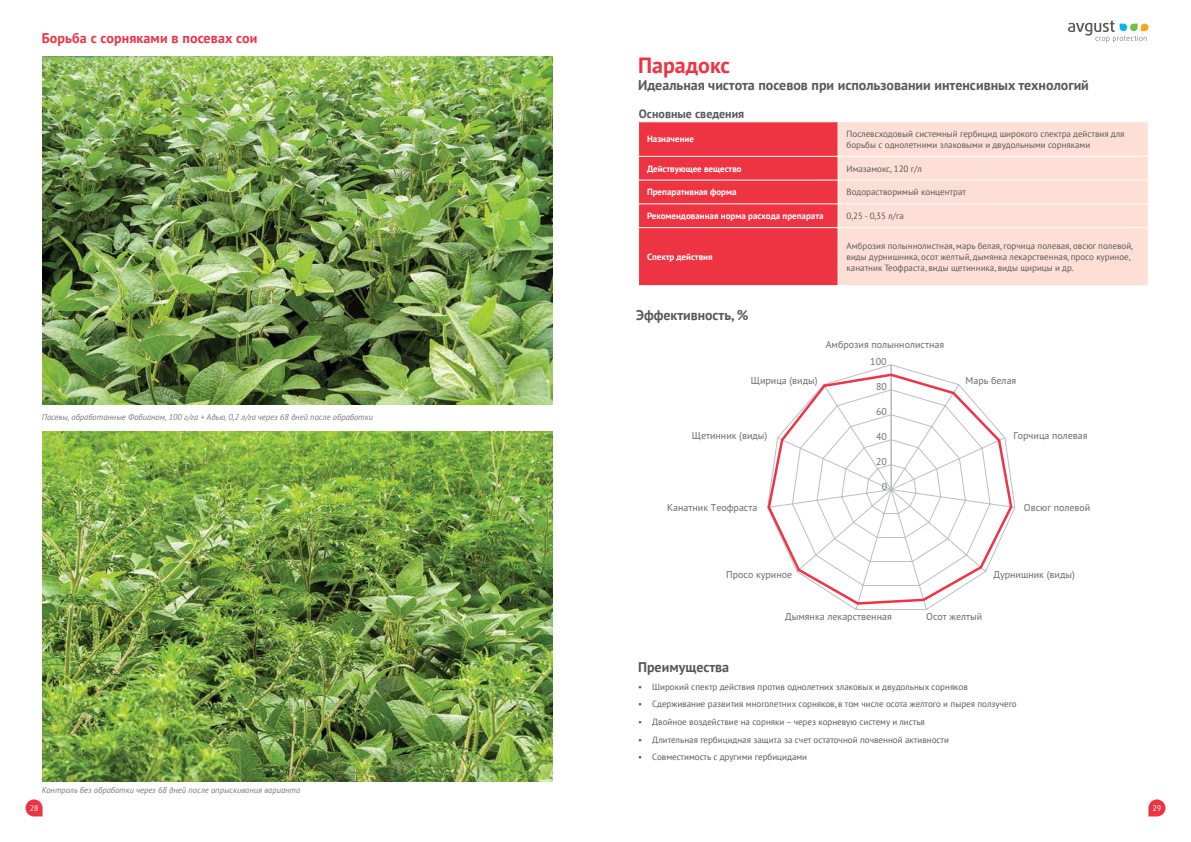
<style>
.page{position:relative;width:1191px;height:842px;background:#fff}
.page>*{position:absolute;margin:0;border:0;box-sizing:border-box;transform-origin:0 0}
.t1{font:700 22px "PT Sans";color:#ee3443}
.t2{font:700 14px "PT Sans";color:#58595b}
.t3{font:700 14px "PT Sans";letter-spacing:.01em;color:#ee3443}
.t4{font:700 12px "PT Sans";color:#58595b}
.t5{font:10px "PT Sans";color:#696a6d}
.t6{font:10px "PT Sans";color:#6d6f71}
.t7{font:9px/10.8px "PT Sans";color:#58595b}
.t8{font:700 9px "PT Sans";color:#fff}
.t9{font:italic 8.5px "PT Sans";color:#797a7d}
.t10{font:8px "PT Sans";color:#fff}
</style>
<div class="page">
<svg style="left:26px;top:799px;width:17px;height:17px"></svg>
<svg style="left:1148px;top:799px;width:17px;height:17px"></svg>
<svg style="left:1068px;top:20px;width:80px;height:23px"></svg>
<div style="left:838px;top:122px;width:309px;height:163px;background:#fddfd6"></div>
<hr style="left:838px;top:156px;width:310px;height:1px;background:#fff">
<hr style="left:838px;top:180px;width:310px;height:1px;background:#fff">
<hr style="left:838px;top:203px;width:310px;height:1px;background:#fff">
<svg style="left:638px;top:121px;width:200px;height:164px;background:#ee3e4c"></svg>
<svg style="left:1147px;top:157px;width:1px;height:70px"></svg>
<hr style="left:638px;top:227px;width:200px;height:1px;background:#fff">
<hr style="left:638px;top:228px;width:1px;height:57px;background:#fff">
<hr style="left:838px;top:227px;width:310px;height:1px;background:#fff">
<hr style="left:837px;top:228px;width:1px;height:57px;background:#fff">
<svg style="left:767px;top:372px;width:246px;height:234px"></svg>
<img style="left:42px;top:57px;width:511px;height:348px">
<img style="left:43px;top:431px;width:510px;height:350px">
<h2 class="t3" style="left:42px;top:28px;width:217px">Борьба с сорняками в посевах сои</h2>
<p class="t9" style="left:42px;top:411px;width:333px">Посевы, обработанные Фабианом, 100 г/га + Адью, 0,2 л/га через 68 дней после обработки</p>
<p class="t9" style="left:42px;top:785px;width:260px">Контроль без обработки через 68 дней после опрыскивания варианта</p>
<p class="t10" style="left:30px;top:803px;width:10px">28</p>
<h1 class="t1" style="left:638px;top:51px;width:94px">Парадокс</h1>
<h2 class="t2" style="left:638px;top:76px;width:452px">Идеальная чистота посевов при использовании интенсивных технологий</h2>
<h3 class="t4" style="left:639px;top:106px;width:107px">Основные сведения</h3>
<p class="t8" style="left:647px;top:133px;width:48px">Назначение</p>
<p class="t7" style="left:846px;top:128px;width:279px">Послевсходовый системный гербицид широкого спектра действия для борьбы с однолетними злаковыми и двудольными сорняками</p>
<p class="t8" style="left:647px;top:162px;width:96px">Действующее вещество</p>
<p class="t7" style="left:846px;top:163px;width:77px">Имазамокс, 120 г/л</p>
<p class="t8" style="left:647px;top:186px;width:91px">Препаративная форма</p>
<p class="t7" style="left:846px;top:187px;width:121px">Водорастворимый концентрат</p>
<p class="t8" style="left:647px;top:210px;width:178px">Рекомендованная норма расхода препарата</p>
<p class="t7" style="left:846px;top:210px;width:59px">0,25 - 0,35 л/га</p>
<p class="t8" style="left:647px;top:251px;width:67px">Спектр действия</p>
<p class="t7" style="left:846px;top:240px;width:288px">Амброзия полыннолистная, марь белая, горчица полевая, овсюг полевой, виды дурнишника, осот желтый, дымянка лекарственная, просо куриное, канатник Теофраста, виды щетинника, виды щирицы и др.</p>
<h2 class="t2" style="left:636px;top:305px;width:114px">Эффективность, %</h2>
<p class="t5" style="left:825px;top:338px;width:120px">Амброзия полыннолистная</p>
<p class="t6" style="left:870px;top:355px;width:18px">100</p>
<p class="t5" style="left:751px;top:374px;width:68px">Щирица (виды)</p>
<p class="t6" style="left:876px;top:380px;width:12px">80</p>
<p class="t5" style="left:965px;top:374px;width:52px">Марь белая</p>
<p class="t6" style="left:876px;top:405px;width:12px">60</p>
<p class="t5" style="left:692px;top:429px;width:77px">Щетинник (виды)</p>
<p class="t6" style="left:876px;top:430px;width:12px">40</p>
<p class="t5" style="left:1013px;top:429px;width:76px">Горчица полевая</p>
<p class="t6" style="left:876px;top:455px;width:12px">20</p>
<p class="t6" style="left:881px;top:480px;width:7px">0</p>
<p class="t5" style="left:667px;top:501px;width:92px">Канатник Теофраста</p>
<p class="t5" style="left:1024px;top:501px;width:68px">Овсюг полевой</p>
<p class="t5" style="left:726px;top:568px;width:68px">Просо куриное</p>
<p class="t5" style="left:993px;top:568px;width:83px">Дурнишник (виды)</p>
<p class="t5" style="left:785px;top:610px;width:108px">Дымянка лекарственная</p>
<p class="t5" style="left:926px;top:610px;width:58px">Осот желтый</p>
<h2 class="t2" style="left:638px;top:658px;width:93px">Преимущества</h2>
<p class="t7" style="left:638px;top:681px;width:331px">• Широкий спектр действия против однолетних злаковых и двудольных сорняков</p>
<p class="t7" style="left:638px;top:698px;width:380px">• Сдерживание развития многолетних сорняков, в том числе осота желтого и пырея ползучего</p>
<p class="t7" style="left:638px;top:716px;width:288px">• Двойное воздействие на сорняки – через корневую систему и листья</p>
<p class="t7" style="left:638px;top:734px;width:312px">• Длительная гербицидная защита за счет остаточной почвенной активности</p>
<p class="t7" style="left:638px;top:751px;width:171px">• Совместимость с другими гербицидами</p>
<p class="t10" style="left:1152px;top:803px;width:10px">29</p>
</div>
